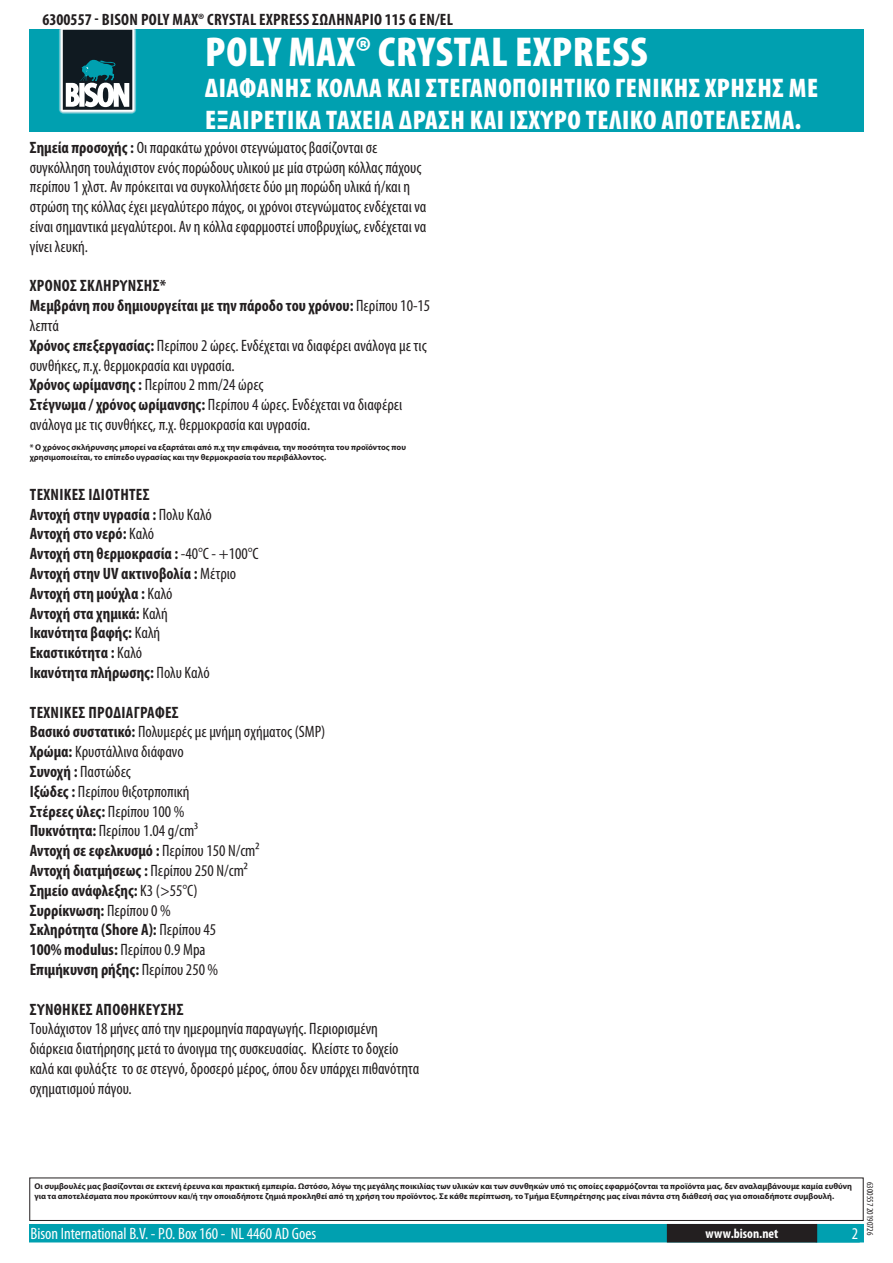
<style>
.page{position:relative;width:893px;height:1263px;background:#fff}
.page>*{position:absolute;margin:0;border:0;box-sizing:border-box;transform-origin:0 0}
.t1{font:900 condensed 42px "Myriad Pro";letter-spacing:.02em;color:#fff}
.t2{font:900 condensed 27px/32.4px "Myriad Pro";letter-spacing:.02em;color:#fff}
.t3{font:condensed 16.5px/19.8px "Myriad Pro";color:#231f20}
.t4{font:700 condensed 16.5px/19.8px "Myriad Pro";color:#231f20}
.t5{font:700 condensed 16.5px "Myriad Pro";letter-spacing:.02em;color:#231f20}
.t6{font:condensed 16.5px "Myriad Pro";color:#fff}
.t7{font:700 condensed 16.5px "Myriad Pro";letter-spacing:.05em;color:#231f20}
.t8{font:700 condensed 13.5px "Myriad Pro";letter-spacing:.015em;color:#fff}
.t9{font:condensed 9px "Myriad Pro";color:#231f20}
.t10{font:700 8.4px/10.1px "Myriad Pro";color:#231f20}
.s1{font-weight:700}
.s2{font-weight:400}
</style>
<div class="page">
<div style="left:30px;top:1225px;width:833px;height:17px;background:#00a0b0"></div>
<div style="left:29px;top:1224px;width:835px;height:18px;border:2px solid #00a0b0"></div>
<div style="left:816px;top:1224px;width:44px;height:18px;border:2px solid #00a0b0"></div>
<div style="left:668px;top:1225px;width:148px;height:17px;background:#231f20"></div>
<div style="left:667px;top:1224px;width:150px;height:18px;border:2px solid #231f20"></div>
<div style="left:29px;top:1177px;width:835px;height:44px;border:1px solid #231f20"></div>
<div style="left:30px;top:30px;width:834px;height:102px;background:#00a0b0"></div>
<svg style="left:59px;top:30px;width:78px;height:84px;background:#516970"></svg>
<p class="t5" style="left:43px;top:9px;width:411px">6300557 - Bison Poly Max® Crystal Express Σωληνάριο 115 g EN/EL</p>
<h1 class="t1" style="left:205px;top:25px;width:444px">POLY MAX® CRYSTAL EXPRESS</h1>
<h2 class="t2" style="left:205px;top:71px;width:615px">ΔΙΑΦΑΝΉΣ ΚΌΛΛΑ ΚΑΙ ΣΤΕΓΑΝΟΠΟΙΗΤΙΚΌ ΓΕΝΙΚΉΣ ΧΡΉΣΗΣ ΜΕ<br>ΕΞΑΙΡΕΤΙΚΆ ΤΑΧΕΊΑ ΔΡΆΣΗ ΚΑΙ ΙΣΧΥΡΌ ΤΕΛΙΚΌ ΑΠΟΤΈΛΕΣΜΑ.</h2>
<p class="t3" style="left:30px;top:137px;width:398px"><span class="s1">Σημεία προσοχής :</span> Οι παρακάτω χρόνοι στεγνώματος βασίζονται σε συγκόλληση τουλάχιστον ενός πορώδους υλικού με μία στρώση κόλλας πάχους περίπου 1 χλστ. Αν πρόκειται να συγκολλήσετε δύο μη πορώδη υλικά ή/και η στρώση της κόλλας έχει μεγαλύτερο πάχος, οι χρόνοι στεγνώματος ενδέχεται να είναι σημαντικά μεγαλύτεροι. Αν η κόλλα εφαρμοστεί υποβρυχίως, ενδέχεται να γίνει λευκή.</p>
<p class="t4" style="left:30px;top:276px;width:16px">ΧΡΟΝΟ</p>
<p class="t4" style="left:70px;top:276px;width:26px">Σ ΣΚΛΗΡΥΝ</p>
<p class="t3" style="left:30px;top:276px;width:402px;text-indent:107px"><span class="s1">ΣΗΣ*<br>Μεμβράνη που δημιουργείται με την πάροδο του χρόνου:</span> Περίπου 10-15 λεπτά<br><span class="s1">Χρόνος επεξεργασίας:</span> Περίπου 2 ώρες. Ενδέχεται να διαφέρει ανάλογα με τις συνθήκες, π.χ. θερμοκρασία και υγρασία.<br><span class="s1">Χρόνος ωρίμανσης :</span> Περίπου 2 mm/24 ώρες<br><span class="s1">Στέγνωμα / χρόνος ωρίμανσης:</span> Περίπου 4 ώρες. Ενδέχεται να διαφέρει ανάλογα με τις συνθήκες, π.χ. θερμοκρασία και υγρασία.</p>
<p class="t10" style="left:30px;top:442px;width:378px">* Ο χρόνος σκλήρυνσης μπορεί να εξαρτάται από π.χ την επιφάνεια, την ποσότητα του προϊόντος που χρησιμοποιείται, το επίπεδο υγρασίας και την θερμοκρασία του περιβάλλοντος.</p>
<p class="t4" style="left:30px;top:484px;width:230px">ΤΕΧΝΙΚΕΣ ΙΔΙΟΤΗΤΕΣ<br>Αντοχή στην υγρασία : <span class="s2">Πολυ Καλό<br></span>Αντοχή στο νερό: <span class="s2">Καλό<br></span>Αντοχή στη θερμοκρασία : <span class="s2">-40°C - +100°C<br></span>Αντοχή στην UV ακτινοβολία : <span class="s2">Μέτριο<br></span>Αντοχή στη μούχλα : <span class="s2">Καλό<br></span>Αντοχή στα χημικά: <span class="s2">Καλή<br></span>Ικανότητα βαφής: <span class="s2">Καλή<br></span>Εκαστικότητα : <span class="s2">Καλό<br></span>Ικανότητα πλήρωσης: <span class="s2">Πολυ Καλό</span></p>
<p class="t4" style="left:30px;top:702px;width:297px">ΤΕΧΝΙΚΕΣ ΠΡΟΔΙΑΓΡΑΦΕΣ<br>Βασικό συστατικό: <span class="s2">Πολυμερές με μνήμη σχήματος (SMP)<br></span>Χρώμα: <span class="s2">Κρυστάλλινα διάφανο<br></span>Συνοχή : <span class="s2">Παστώδες<br></span>Ιξώδες : <span class="s2">Περίπου θιξοτρποπική<br></span>Στέρεες ύλες: <span class="s2">Περίπου 100 %<br></span>Πυκνότητα: <span class="s2">Περίπου 1.04 g/cm³<br></span>Αντοχή σε εφελκυσμό : <span class="s2">Περίπου 150 N/cm²<br></span>Αντοχή διατμήσεως : <span class="s2">Περίπου 250 N/cm²<br></span>Σημείο ανάφλεξης: <span class="s2">K3 (&gt;55°C)<br></span>Συρρίκνωση: <span class="s2">Περίπου 0 %<br></span>Σκληρότητα (Shore A): <span class="s2">Περίπου 45<br></span>100% modulus: <span class="s2">Περίπου 0.9 Mpa<br></span>Επιμήκυνση ρήξης: <span class="s2">Περίπου 250 %</span></p>
<p class="t7" style="left:30px;top:999px;width:154px">Συνθήκες αποθήκευσης</p>
<p class="t3" style="left:30px;top:1019px;width:391px">Τουλάχιστον 18 μήνες από την ημερομηνία παραγωγής. Περιορισμένη διάρκεια διατήρησης μετά το άνοιγμα της συσκευασίας. Κλείστε το δοχείο καλά και φυλάξτε το σε στεγνό, δροσερό μέρος, όπου δεν υπάρχει πιθανότητα σχηματισμού πάγου.</p>
<p class="t10" style="left:34px;top:1181px;width:819px">Οι συμβουλές μας βασίζονται σε εκτενή έρευνα και πρακτική εμπειρία. Ωστόσο, λόγω της μεγάλης ποικιλίας των υλικών και των συνθηκών υπό τις οποίες εφαρμόζονται τα προϊόντα μας, δεν αναλαμβάνουμε καμία ευθύνη για τα αποτελέσματα που προκύπτουν και/ή την οποιαδήποτε ζημιά προκληθεί από τη χρήση του προϊόντος. Σε κάθε περίπτωση, το Τμήμα Εξυπηρέτησης μας είναι πάντα στη διάθεσή σας για οποιαδήποτε συμβουλή.</p>
<p class="t6" style="left:31px;top:1224px;width:287px">Bison International B.V. - P.O. Box 160 - NL 4460 AD Goes</p>
<p class="t8" style="left:706px;top:1225px;width:74px">www.bison.net</p>
<p class="t6" style="left:852px;top:1224px;width:8px">2</p>
<p class="t9" style="left:875px;top:1182px;width:55px;rotate:90deg">6300557 20190726</p>
</div>
